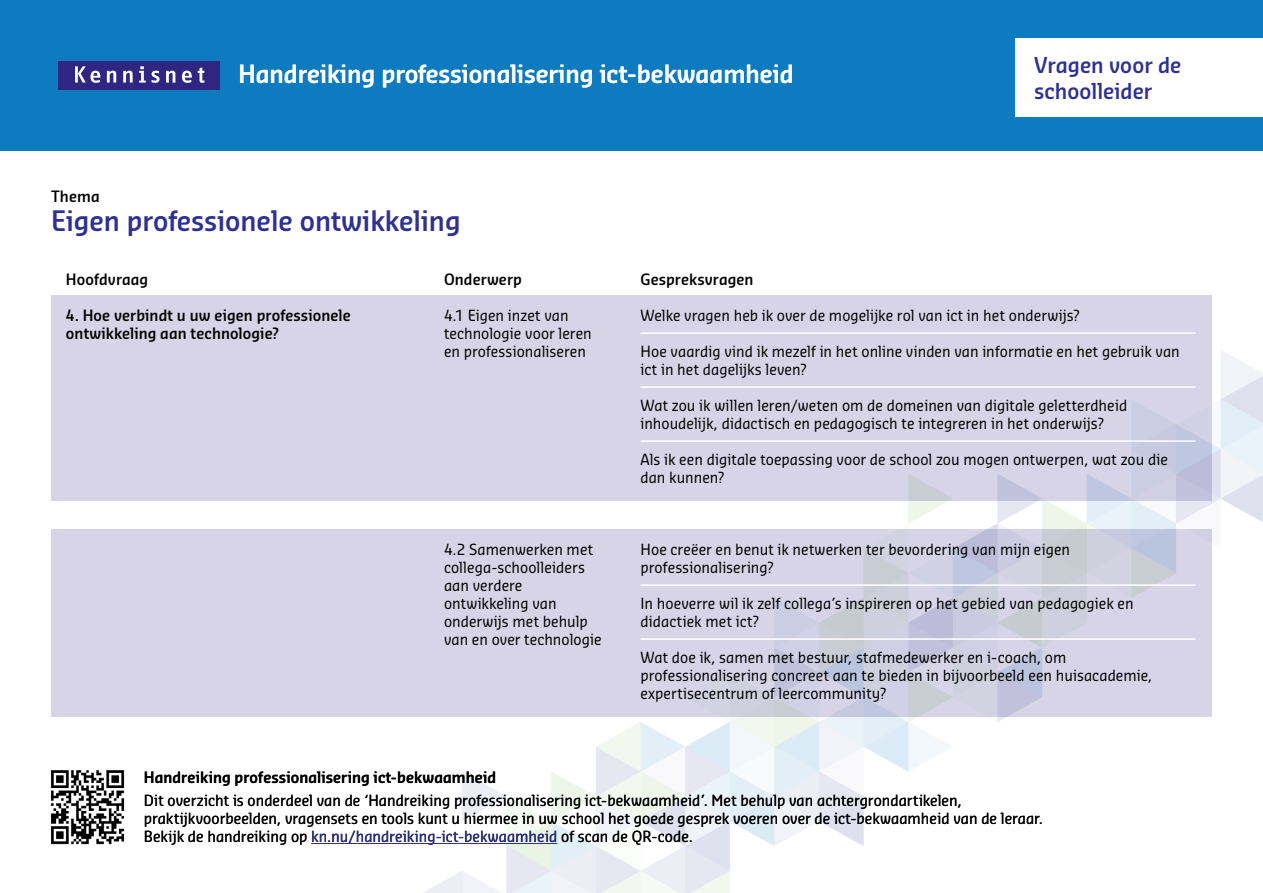
<style>
.page{position:relative;width:1263px;height:893px;background:#fff}
.page>*{position:absolute;margin:0;border:0;box-sizing:border-box;transform-origin:0 0}
.Thema_Titels{font:600 27px "Sansa Sm Con Pro";color:#2e3192}
.Kennisnet_-_Pagina_T{font:600 24px "Sansa Sm Con Pro";color:#fff}
.Onderwerp{font:600 21px/25.5px "Sansa Sm Con Pro";color:#2e3192}
.TEKST_NIEUW{font:15px/18px "Sansa Sm Con Pro";letter-spacing:.005em;color:#000}
.TEKST_VET{font:600 15px/18px "Sansa Sm Con Pro";letter-spacing:.01em;color:#000}
.QR_-_TEKST_VET{font:600 15px "Sansa Sm Con Pro";letter-spacing:.01em;color:#000}
.Tabel_Titels{font:600 15px "Sansa Sm Con Pro";letter-spacing:.005em;color:#000}
.s1{color:#2e3192}
</style>
<div class="page">
<img style="left:423px;top:351px;width:839px;height:542px">
<div style="left:0;top:0;width:1263px;height:151px;background:#0e7abf"></div>
<div style="left:58px;top:61px;width:162px;height:28px;background:#302682"></div>
<svg style="left:75px;top:66px;width:25px;height:17px"></svg>
<svg style="left:107px;top:71px;width:9px;height:12px"></svg>
<svg style="left:123px;top:71px;width:10px;height:12px"></svg>
<svg style="left:139px;top:66px;width:7px;height:17px"></svg>
<svg style="left:152px;top:71px;width:8px;height:12px"></svg>
<svg style="left:166px;top:71px;width:9px;height:12px"></svg>
<svg style="left:182px;top:71px;width:10px;height:12px"></svg>
<svg style="left:198px;top:67px;width:6px;height:16px"></svg>
<div style="left:1015px;top:38px;width:248px;height:79px;background:#fff"></div>
<img style="left:51px;top:770px;width:74px;height:75px">
<div style="left:51px;top:295px;width:1161px;height:206px;background:#d6d4e6"></div>
<svg style="left:51px;top:529px;width:1161px;height:188px;background:#d3d2e3"></svg>
<hr style="left:640px;top:332px;width:555px;height:2px;background:#fff">
<hr style="left:640px;top:584px;width:555px;height:2px;background:#fff">
<hr style="left:640px;top:386px;width:555px;height:2px;background:#fff">
<hr style="left:640px;top:638px;width:555px;height:2px;background:#fff">
<hr style="left:640px;top:440px;width:555px;height:2px;background:#fff">
<hr style="left:311px;top:843px;width:246px;height:1px;background:#2e3192">
<h1 class="Kennisnet_-_Pagina_T" style="left:238px;top:58px;width:557px">Handreiking professionalisering ict-bekwaamheid</h1>
<h2 class="Onderwerp" style="left:1034px;top:52px;width:149px">Vragen voor de schoolleider</h2>
<h3 class="Tabel_Titels" style="left:51px;top:186px;width:50px">Thema</h3>
<h4 class="Thema_Titels" style="left:51px;top:202px;width:411px">Eigen professionele ontwikkeling</h4>
<h3 class="Tabel_Titels" style="left:66px;top:269px;width:84px">Hoofdvraag</h3>
<h5 class="TEKST_VET" style="left:66px;top:306px;width:286px">4. Hoe verbindt u uw eigen professionele ontwikkeling aan technologie?</h5>
<h3 class="Tabel_Titels" style="left:444px;top:269px;width:79px">Onderwerp</h3>
<h3 class="Tabel_Titels" style="left:640px;top:269px;width:115px">Gespreksvragen</h3>
<p class="TEKST_NIEUW" style="left:444px;top:306px;width:149px">4.1 Eigen inzet van technologie voor leren en professionaliseren</p>
<p class="TEKST_NIEUW" style="left:640px;top:306px;width:441px">Welke vragen heb ik over de mogelijke rol van ict in het onderwijs?</p>
<p class="TEKST_NIEUW" style="left:640px;top:342px;width:541px">Hoe vaardig vind ik mezelf in het online vinden van informatie en het gebruik van ict in het dagelijks leven?</p>
<p class="TEKST_NIEUW" style="left:640px;top:396px;width:488px">Wat zou ik willen leren/weten om de domeinen van digitale geletterdheid inhoudelijk, didactisch en pedagogisch te integreren in het onderwijs?</p>
<p class="TEKST_NIEUW" style="left:640px;top:450px;width:529px">Als ik een digitale toepassing voor de school zou mogen ontwerpen, wat zou die dan kunnen?</p>
<p class="TEKST_NIEUW" style="left:444px;top:540px;width:159px">4.2 Samenwerken met collega-schoolleiders aan verdere ontwikkeling van onderwijs met behulp van en over technologie</p>
<p class="TEKST_NIEUW" style="left:640px;top:540px;width:431px">Hoe creëer en benut ik netwerken ter bevordering van mijn eigen professionalisering?</p>
<p class="TEKST_NIEUW" style="left:640px;top:594px;width:495px">In hoeverre wil ik zelf collega’s inspireren op het gebied van pedagogiek en didactiek met ict?</p>
<p class="TEKST_NIEUW" style="left:640px;top:648px;width:513px">Wat doe ik, samen met bestuur, stafmedewerker en i-coach, om professionalisering concreet aan te bieden in bijvoorbeeld een huisacademie, expertisecentrum of leercommunity?</p>
<h6 class="QR_-_TEKST_VET" style="left:144px;top:767px;width:354px">Handreiking professionalisering ict-bekwaamheid</h6>
<p class="TEKST_NIEUW" style="left:144px;top:791px;width:901px">Dit overzicht is onderdeel van de ‘Handreiking professionalisering ict-bekwaamheid’. Met behulp van achtergrondartikelen, praktijkvoorbeelden, vragensets en tools kunt u hiermee in uw school het goede gesprek voeren over de ict-bekwaamheid van de leraar.<br>Bekijk de handreiking op <span class="s1">kn.nu/handreiking-ict-bekwaamheid</span> of scan de QR-code.</p>
</div>
